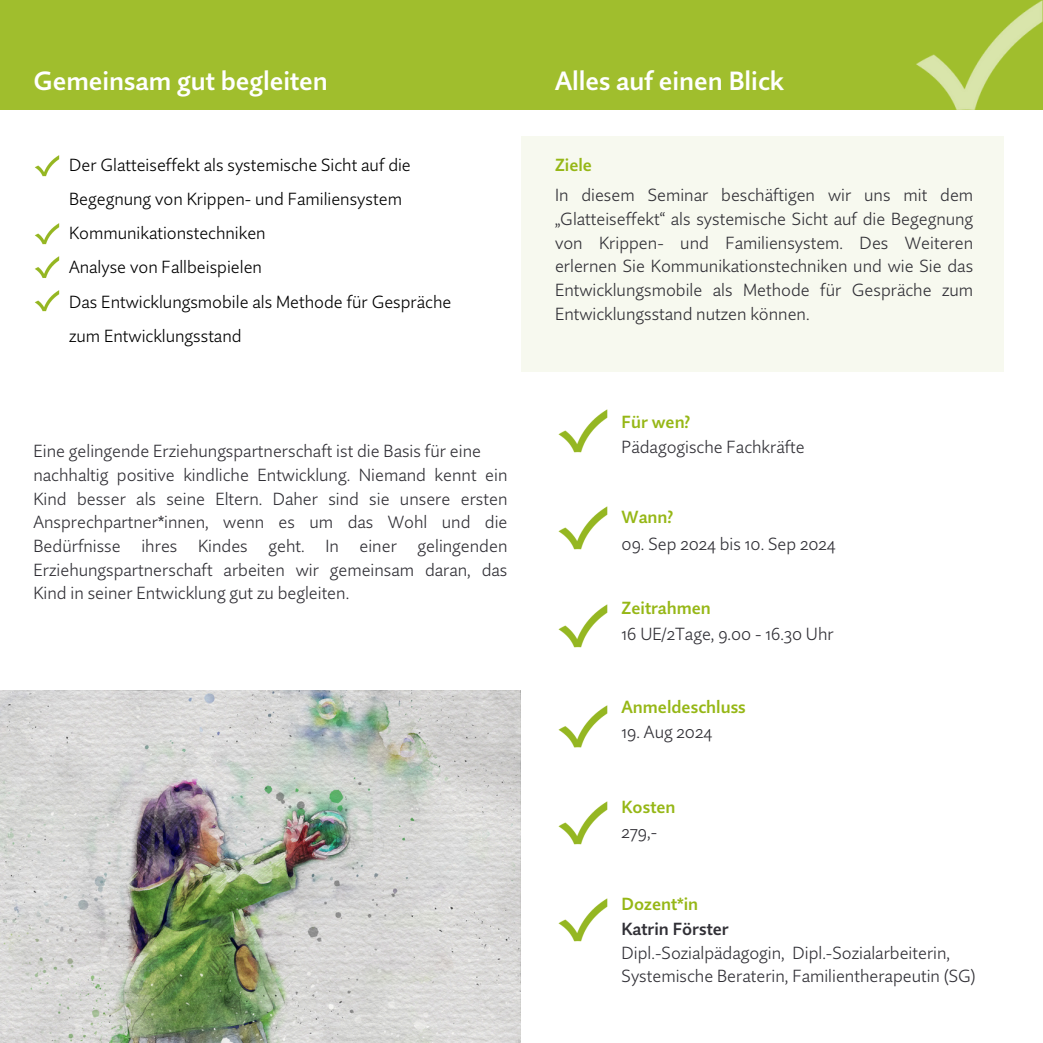
<style>
.page{position:relative;width:1043px;height:1043px;background:#fff}
.page>*{position:absolute;margin:0;border:0;box-sizing:border-box;transform-origin:0 0}
.t1{font:600 26.25px "Quire Sans Pro";color:#fff}
.t2{font:300 17.5px/23.6px "Quire Sans Pro";color:#313036;text-align:justify}
.t3{font:300 17.5px/34.1px "Quire Sans Pro";color:#000}
.t4{font:600 17.5px "Quire Sans Pro";color:#96b716}
.t5{font:600 17.5px "Quire Sans Pro";color:#313036}
</style>
<div class="page">
<div style="left:0;top:0;width:1042px;height:109px;background:#a0be2d"></div>
<img style="left:916px;top:0;width:126px;height:109px">
<img style="left:35px;top:155px;width:25px;height:22px">
<img style="left:35px;top:223px;width:25px;height:22px">
<img style="left:35px;top:256px;width:25px;height:22px">
<img style="left:35px;top:290px;width:25px;height:22px">
<img style="left:0;top:690px;width:520px;height:352px">
<div style="left:521px;top:137px;width:482px;height:234px;background:#f6f8ec"></div>
<img style="left:558px;top:409px;width:50px;height:44px">
<img style="left:558px;top:506px;width:50px;height:44px">
<img style="left:558px;top:604px;width:50px;height:44px">
<img style="left:558px;top:705px;width:50px;height:43px">
<img style="left:558px;top:801px;width:50px;height:44px">
<img style="left:558px;top:898px;width:50px;height:44px">
<p class="t1" style="left:33px;top:63px;width:296px">Gemeinsam gut begleiten</p>
<p class="t1" style="left:555px;top:63px;width:230px">Alles auf einen Blick</p>
<p class="t3" style="left:69px;top:147px;width:343px">Der Glatteiseffekt als systemische Sicht auf die<br>Begegnung von Krippen- und Familiensystem</p>
<p class="t3" style="left:69px;top:215px;width:198px">Kommunikationstechniken</p>
<p class="t3" style="left:69px;top:250px;width:194px">Analyse von Fallbeispielen</p>
<p class="t3" style="left:69px;top:284px;width:384px">Das Entwicklungsmobile als Methode für Gespräche zum Entwicklungsstand</p>
<h2 class="t2" style="left:33px;top:439px;width:449px">Eine gelingende Erziehungspartnerschaft ist die Basis für eine</h2>
<p class="t2" style="left:33px;top:462px;width:475px">nachhaltig positive kindliche Entwicklung. Niemand kennt ein Kind besser als seine Eltern. Daher sind sie unsere ersten Ansprechpartner*innen, wenn es um das Wohl und die Bedürfnisse ihres Kindes geht. In einer gelingenden Erziehungspartnerschaft arbeiten wir gemeinsam daran, das Kind in seiner Entwicklung gut zu begleiten.</p>
<p class="t4" style="left:555px;top:153px;width:38px">Ziele</p>
<p class="t2" style="left:555px;top:183px;width:419px">In diesem Seminar beschäftigen wir uns mit dem „Glatteiseffekt“ als systemische Sicht auf die Begegnung von Krippen- und Familiensystem. Des Weiteren erlernen Sie Kommunikationstechniken und wie Sie das Entwicklungsmobile als Methode für Gespräche zum Entwicklungsstand nutzen können.</p>
<p class="t4" style="left:621px;top:410px;width:70px">Für wen?</p>
<h2 class="t2" style="left:621px;top:435px;width:185px">Pädagogische Fachkräfte</h2>
<p class="t4" style="left:621px;top:505px;width:53px">Wann?</p>
<h2 class="t2" style="left:621px;top:531px;width:216px">09. Sep 2024 bis 10. Sep 2024</h2>
<p class="t4" style="left:621px;top:596px;width:91px">Zeitrahmen</p>
<h2 class="t2" style="left:621px;top:621px;width:214px">16 UE/2Tage, 9.00 - 16.30 Uhr</h2>
<p class="t4" style="left:621px;top:694px;width:126px">Anmeldeschluss</p>
<h2 class="t2" style="left:621px;top:719px;width:92px">19. Aug 2024</h2>
<p class="t4" style="left:621px;top:795px;width:55px">Kosten</p>
<h2 class="t2" style="left:621px;top:819px;width:37px">279,-</h2>
<p class="t4" style="left:621px;top:891px;width:78px">Dozent*in</p>
<h2 class="t5" style="left:621px;top:917px;width:109px">Katrin Förster</h2>
<p class="t2" style="left:621px;top:939px;width:356px">Dipl.-Sozialpädagogin, Dipl.-Sozialarbeiterin,<br>Systemische Beraterin, Familientherapeutin (SG)</p>
</div>
